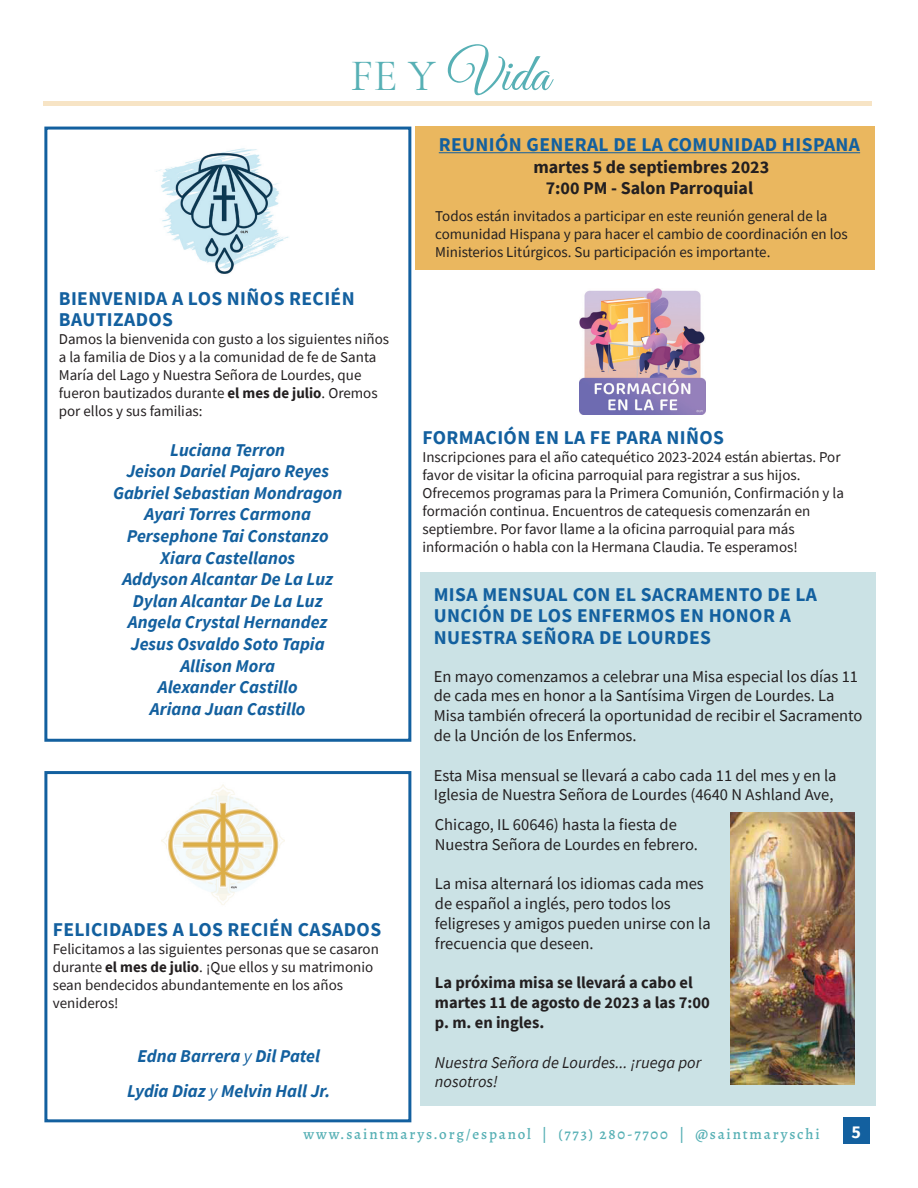
<style>
.page{position:relative;width:918px;height:1188px;background:#fff}
.page>*{position:absolute;margin:0;border:0;box-sizing:border-box;transform-origin:0 0}
.Main_Body_Text_138e6{font:54px "Great Vibes";color:#57b0b5}
.Headline_2_Blue_800f{font:700 19.5px/21.5px "Source Sans Pro";letter-spacing:.02em;color:#13609f}
.Main_Body_Text_138e6-2{font:italic 700 18px "Source Sans Pro";color:#13609f}
.Main_Body_Text_138e6-3{font:700 18px "Source Sans Pro";color:#231f20}
.Page_Number{font:700 18px "Source Sans Pro";color:#fff}
.Main_Body_Text_138e6-4{font:16.5px/19.8px "Source Sans Pro";color:#231f20}
.Main_Body_Text_138e6-5{font:700 16.5px/19.8px "Source Sans Pro";color:#231f20}
.Main_Body_Text_138e6-6{font:italic 16.5px/19.8px "Source Sans Pro";color:#231f20}
.Main_Body_Text_138e6-7{font:15px/18px "Source Sans Pro";color:#231f20}
.Footer_Right{font:500 15px "Alegreya";letter-spacing:.12em;color:#57b0b5}
.s1{font-family:"Cormorant";font-size:45px}
.s2{font-weight:700}
.s3{font-weight:400}
</style>
<div class="page">
<div style="left:415px;top:127px;width:460px;height:143px;background:#eab75f"></div>
<div style="left:420px;top:572px;width:455px;height:533px;background:#cbe2e5"></div>
<div style="left:843px;top:1118px;width:27px;height:26px;background:#13609f"></div>
<div style="left:44px;top:771px;width:367px;height:351px;border:3px solid #13609f"></div>
<div style="left:44px;top:127px;width:367px;height:615px;border:3px solid #13609f"></div>
<img style="left:156px;top:148px;width:133px;height:126px">
<img style="left:161px;top:784px;width:124px;height:121px">
<div style="left:43px;top:101px;width:829px;height:5px;background:#f7e4c5"></div>
<img style="left:731px;top:813px;width:124px;height:272px">
<img style="left:579px;top:289px;width:126px;height:126px">
<hr style="left:439px;top:152px;width:421px;height:1px;background:#13609f">
<p class="Main_Body_Text_138e6" style="left:351px;top:40px;width:200px"><span class="s1">FE Y</span> Vida</p>
<p class="Headline_2_Blue_800f" style="left:59px;top:287px;width:297px">BIENVENIDA A LOS NIÑOS RECIÉN<br>BAUTIZADOS</p>
<p class="Main_Body_Text_138e6-7" style="left:59px;top:330px;width:332px">Damos la bienvenida con gusto a los siguientes niños a la familia de Dios y a la comunidad de fe de Santa María del Lago y Nuestra Señora de Lourdes, que fueron bautizados durante <span class="s2">el mes de julio</span>. Oremos por ellos y sus familias:</p>
<p class="Main_Body_Text_138e6-2" style="left:170px;top:437px;width:116px">Luciana Terron</p>
<p class="Main_Body_Text_138e6-2" style="left:126px;top:459px;width:204px">Jeison Dariel Pajaro Reyes</p>
<p class="Main_Body_Text_138e6-2" style="left:113px;top:481px;width:231px">Gabriel Sebastian Mondragon</p>
<p class="Main_Body_Text_138e6-2" style="left:145px;top:502px;width:168px">Ayari Torres Carmona</p>
<p class="Main_Body_Text_138e6-2" style="left:127px;top:524px;width:203px">Persephone Tai Constanzo</p>
<p class="Main_Body_Text_138e6-2" style="left:160px;top:545px;width:136px">Xiara Castellanos</p>
<p class="Main_Body_Text_138e6-2" style="left:122px;top:567px;width:212px">Addyson Alcantar De La Luz</p>
<p class="Main_Body_Text_138e6-2" style="left:133px;top:589px;width:191px">Dylan Alcantar De La Luz</p>
<p class="Main_Body_Text_138e6-2" style="left:128px;top:610px;width:201px">Angela Crystal Hernandez</p>
<p class="Main_Body_Text_138e6-2" style="left:131px;top:632px;width:195px">Jesus Osvaldo Soto Tapia</p>
<p class="Main_Body_Text_138e6-2" style="left:180px;top:653px;width:96px">Allison Mora</p>
<p class="Main_Body_Text_138e6-2" style="left:158px;top:675px;width:141px">Alexander Castillo</p>
<p class="Main_Body_Text_138e6-2" style="left:150px;top:697px;width:157px">Ariana Juan Castillo</p>
<p class="Headline_2_Blue_800f" style="left:53px;top:919px;width:330px">FELICIDADES A LOS RECIÉN CASADOS</p>
<p class="Main_Body_Text_138e6-7" style="left:53px;top:940px;width:328px">Felicitamos a las siguientes personas que se casaron durante <span class="s2">el mes de julio</span>. ¡Que ellos y su matrimonio sean bendecidos abundantemente en los años venideros!</p>
<p class="Main_Body_Text_138e6-2" style="left:138px;top:1043px;width:184px">Edna Barrera <span class="s3">y</span> Dil Patel</p>
<p class="Main_Body_Text_138e6-2" style="left:127px;top:1078px;width:205px">Lydia Diaz <span class="s3">y</span> Melvin Hall Jr.</p>
<p class="Headline_2_Blue_800f" style="left:439px;top:134px;width:423px">REUNIÓN GENERAL DE LA COMUNIDAD HISPANA</p>
<p class="Main_Body_Text_138e6-3" style="left:533px;top:155px;width:237px">martes 5 de septiembres 2023</p>
<p class="Main_Body_Text_138e6-3" style="left:546px;top:176px;width:209px">7:00 PM - Salon Parroquial</p>
<p class="Main_Body_Text_138e6-7" style="left:435px;top:207px;width:414px">Todos están invitados a participar en este reunión general de la comunidad Hispana y para hacer el cambio de coordinación en los<br>Ministerios Litúrgicos. Su participación es importante.</p>
<p class="Headline_2_Blue_800f" style="left:423px;top:427px;width:303px">FORMACIÓN EN LA FE PARA NIÑOS</p>
<p class="Main_Body_Text_138e6-7" style="left:423px;top:448px;width:423px">Inscripciones para el año catequético 2023-2024 están abiertas. Por favor de visitar la oficina parroquial para registrar a sus hijos.<br>Ofrecemos programas para la Primera Comunión, Confirmación y la formación continua. Encuentros de catequesis comenzarán en septiembre. Por favor llame a la oficina parroquial para más información o habla con la Hermana Claudia. Te esperamos!</p>
<p class="Headline_2_Blue_800f" style="left:434px;top:583px;width:385px">MISA MENSUAL CON EL SACRAMENTO DE LA<br>UNCIÓN DE LOS ENFERMOS EN HONOR A<br>NUESTRA SEÑORA DE LOURDES</p>
<p class="Main_Body_Text_138e6-4" style="left:434px;top:666px;width:430px">En mayo comenzamos a celebrar una Misa especial los días 11 de cada mes en honor a la Santísima Virgen de Lourdes. La Misa también ofrecerá la oportunidad de recibir el Sacramento de la Unción de los Enfermos.</p>
<p class="Main_Body_Text_138e6-4" style="left:434px;top:765px;width:404px">Esta Misa mensual se llevará a cabo cada 11 del mes y en la<br>Iglesia de Nuestra Señora de Lourdes (4640 N Ashland Ave,</p>
<p class="Main_Body_Text_138e6-4" style="left:435px;top:814px;width:265px">Chicago, IL 60646) hasta la fiesta de<br>Nuestra Señora de Lourdes en febrero.</p>
<p class="Main_Body_Text_138e6-4" style="left:435px;top:874px;width:277px">La misa alternará los idiomas cada mes de español a inglés, pero todos los feligreses y amigos pueden unirse con la frecuencia que deseen.</p>
<p class="Main_Body_Text_138e6-5" style="left:435px;top:973px;width:276px">La próxima misa se llevará a cabo el martes 11 de agosto de 2023 a las 7:00 p. m. en ingles.</p>
<p class="Main_Body_Text_138e6-6" style="left:435px;top:1052px;width:268px">Nuestra Señora de Lourdes... ¡ruega por nosotros!</p>
<p class="Footer_Right" style="left:304px;top:1124px;width:518px">www.saintmarys.org/espanol | (773) 280-7700 | @saintmaryschi</p>
<p class="Page_Number" style="left:852px;top:1120px;width:11px">5</p>
</div>
